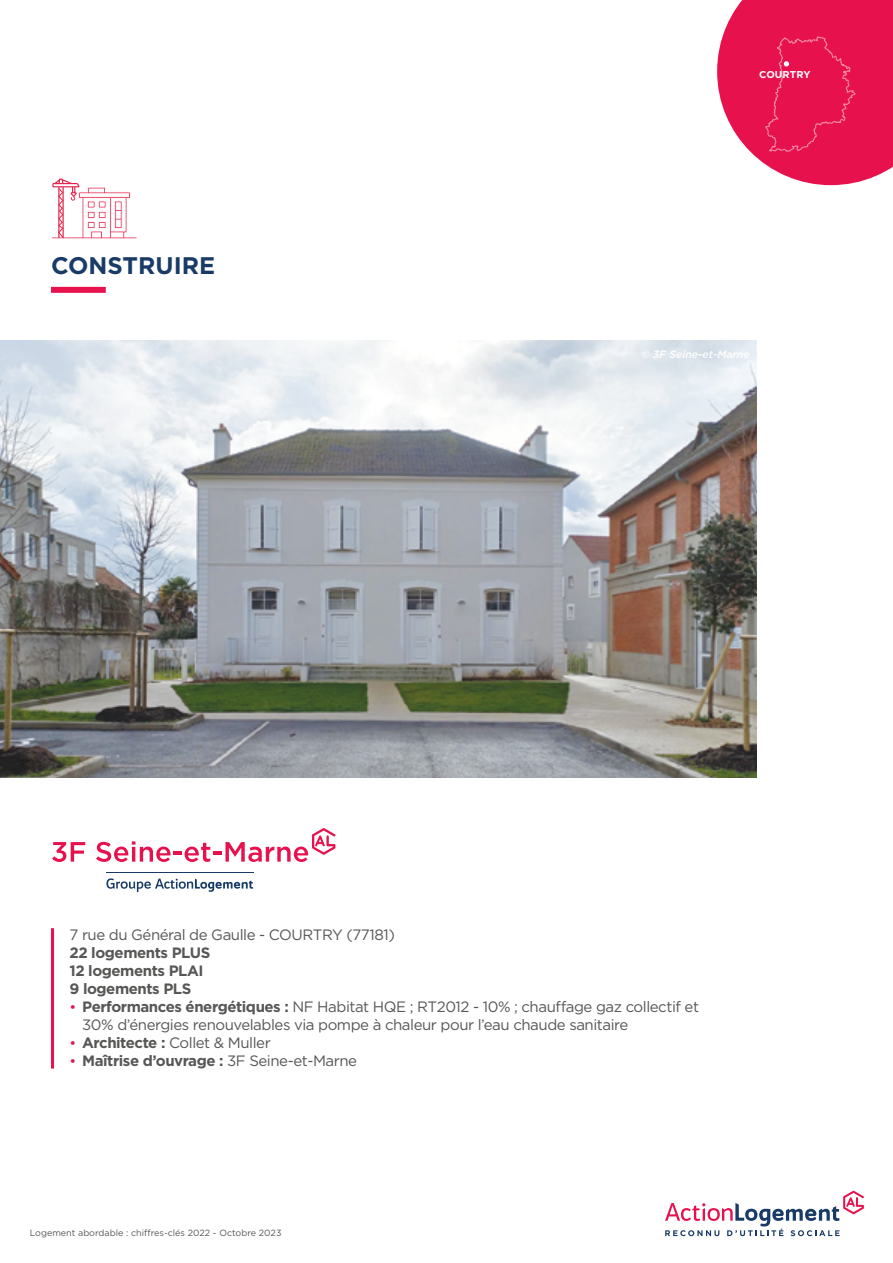
<style>
.page{position:relative;width:893px;height:1263px;background:#fff}
.page>*{position:absolute;margin:0;border:0;box-sizing:border-box;transform-origin:0 0}
.t1{font:700 24px "Gotham";color:#183b68}
.t2{font:15px/18px "Gotham";letter-spacing:-.03em;color:#575756}
.t3{font:700 15px/18px "Gotham";letter-spacing:-.03em;color:#575756}
.t4{font:italic 500 10.5px "Gotham";color:#fff}
.t5{font:700 9.9px "Gotham";letter-spacing:.01em;color:#fff}
.t6{font:9px "Gotham";color:#575756}
.s1{font-size:14.25px;color:#e6114d}
.s2{font-weight:700}
.s3{font-weight:400;font-size:14.25px;color:#e6114d}
.s4{font-weight:400}
</style>
<div class="page">
<svg style="left:665px;top:1191px;width:199px;height:45px"></svg>
<svg style="left:52px;top:179px;width:85px;height:60px"></svg>
<div style="left:51px;top:287px;width:55px;height:6px;background:#e6114d"></div>
<svg style="left:717px;top:0;width:176px;height:185px"></svg>
<svg style="left:106px;top:878px;width:147px;height:14px"></svg>
<hr style="left:107px;top:872px;width:147px;height:1px;background:#183b68">
<svg style="left:52px;top:842px;width:33px;height:20px"></svg>
<svg style="left:96px;top:828px;width:239px;height:34px"></svg>
<img style="left:0;top:340px;width:757px;height:437px">
<hr style="left:51px;top:928px;width:3px;height:140px;background:#e6114d">
<h1 class="t1" style="left:51px;top:249px;width:166px">CONSTRUIRE</h1>
<p class="t5" style="left:759px;top:68px;width:53px">COURTRY</p>
<p class="t4" style="left:641px;top:348px;width:110px">© 3F Seine-et-Marne</p>
<p class="t2" style="left:69px;top:925px;width:327px">7 rue du Général de Gaulle - COURTRY (77181)</p>
<p class="t3" style="left:69px;top:944px;width:142px">22 logements PLUS<br>12 logements PLAI<br>9 logements PLS</p>
<p class="t2" style="left:82px;top:997px;width:618px;text-indent:-13px"><span class="s1">•</span> <span class="s2">Performances énergétiques :</span> NF Habitat HQE ; RT2012 - 10% ; chauffage gaz collectif et<br>30% d’énergies renouvelables via pompe à chaleur pour l’eau chaude sanitaire</p>
<p class="t2" style="left:69px;top:1033px;width:203px"><span class="s1">•</span> <span class="s2">Architecte :</span> Collet &amp; Muller</p>
<p class="t3" style="left:69px;top:1052px;width:289px"><span class="s3">•</span> Maîtrise d’ouvrage : <span class="s4">3F Seine-et-Marne</span></p>
<p class="t6" style="left:30px;top:1227px;width:253px">Logement abordable : chiffres-clés 2022 - Octobre 2023</p>
</div>
